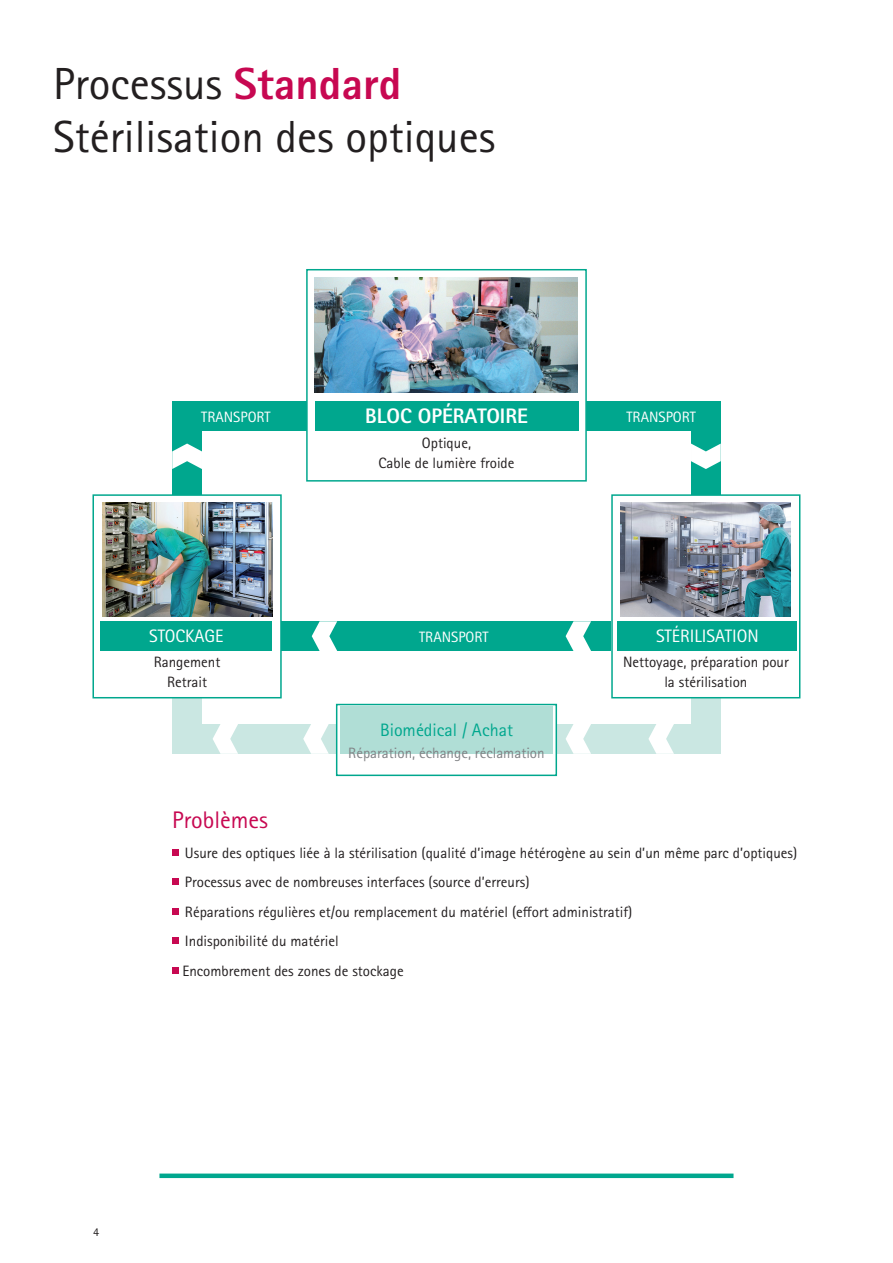
<style>
.page{position:relative;width:893px;height:1263px;background:#fff}
.page>*{position:absolute;margin:0;border:0;box-sizing:border-box;transform-origin:0 0}
.t1{font:45px/52.5px "Rotis Sans Serif Pro";color:#231f20}
.t2{font:24px "Rotis Sans Serif Pro";color:#c70851}
.t3{font:800 21px "Rotis Sans Serif Pro";color:#fff}
.t4{font:18px "Rotis Sans Serif Pro";color:#fff}
.t5{font:18px "Rotis Sans Serif Pro";color:#00a78e}
.t6{font:15px/19.5px "Rotis Sans Serif Pro";color:#231f20;text-align:center}
.t7{font:15px "Rotis Sans Serif Pro";color:#808285}
.t8{font:15px "Rotis Sans Serif Pro";color:#fff}
.t9{font:12px "Rotis Sans Serif Pro";color:#231f20}
.s1{font-weight:800;color:#c70851}
</style>
<div class="page">
<div style="left:202px;top:724px;width:489px;height:30px;background:#cae7e2"></div>
<div style="left:336px;top:704px;width:221px;height:72px;background:#fff;border:2px solid #00a78e"></div>
<div style="left:172px;top:697px;width:30px;height:57px;background:#cae7e2"></div>
<div style="left:691px;top:697px;width:30px;height:57px;background:#cae7e2"></div>
<div style="left:92px;top:494px;width:190px;height:204px;background:#fff;border:2px solid #00a78e"></div>
<div style="left:611px;top:494px;width:189px;height:204px;background:#fff;border:2px solid #00a78e"></div>
<div style="left:202px;top:401px;width:489px;height:30px;background:#00a78e"></div>
<div style="left:172px;top:849px;width:7px;height:6px;background:#c70851"></div>
<div style="left:172px;top:878px;width:7px;height:7px;background:#c70851"></div>
<div style="left:172px;top:908px;width:7px;height:6px;background:#c70851"></div>
<div style="left:172px;top:937px;width:7px;height:7px;background:#c70851"></div>
<div style="left:172px;top:967px;width:7px;height:6px;background:#c70851"></div>
<div style="left:340px;top:706px;width:213px;height:48px;background:#b0ded6"></div>
<div style="left:100px;top:621px;width:172px;height:30px;background:#00a78e"></div>
<img style="left:102px;top:503px;width:170px;height:113px">
<div style="left:618px;top:621px;width:179px;height:30px;background:#00a78e"></div>
<img style="left:621px;top:503px;width:170px;height:113px">
<div style="left:282px;top:621px;width:329px;height:30px;background:#00a78e"></div>
<svg style="left:312px;top:621px;width:25px;height:30px"></svg>
<svg style="left:303px;top:724px;width:26px;height:30px"></svg>
<svg style="left:213px;top:724px;width:25px;height:30px"></svg>
<svg style="left:566px;top:621px;width:25px;height:30px"></svg>
<svg style="left:566px;top:724px;width:25px;height:30px"></svg>
<svg style="left:648px;top:724px;width:26px;height:30px"></svg>
<div style="left:172px;top:401px;width:30px;height:93px;background:#00a78e"></div>
<div style="left:691px;top:401px;width:30px;height:93px;background:#00a78e"></div>
<svg style="left:172px;top:443px;width:30px;height:26px"></svg>
<svg style="left:691px;top:443px;width:30px;height:26px"></svg>
<div style="left:306px;top:269px;width:281px;height:213px;background:#fff;border:2px solid #00a78e"></div>
<div style="left:315px;top:401px;width:263px;height:30px;background:#00a78e"></div>
<img style="left:314px;top:277px;width:264px;height:115px">
<div style="left:159px;top:1173px;width:574px;height:5px;background:#00a78e"></div>
<p class="t1" style="left:53px;top:58px;width:444px">Processus <span class="s1">Standard<br></span>Stérilisation des optiques</p>
<p class="t3" style="left:365px;top:402px;width:164px">BLOC OPÉRATOIRE</p>
<p class="t6" style="left:422px;top:433px;width:51px">Optique,</p>
<p class="t6" style="left:378px;top:453px;width:138px">Cable de lumière froide</p>
<p class="t8" style="left:201px;top:408px;width:71px">TRANSPORT</p>
<p class="t8" style="left:626px;top:408px;width:71px">TRANSPORT</p>
<p class="t4" style="left:149px;top:626px;width:76px">STOCKAGE</p>
<p class="t6" style="left:154px;top:653px;width:68px">Rangement</p>
<p class="t6" style="left:167px;top:672px;width:41px">Retrait</p>
<p class="t8" style="left:419px;top:628px;width:71px">TRANSPORT</p>
<p class="t5" style="left:380px;top:719px;width:134px">Biomédical / Achat</p>
<p class="t7" style="left:348px;top:744px;width:198px">Réparation, échange, réclamation</p>
<p class="t4" style="left:656px;top:626px;width:104px">STÉRILISATION</p>
<p class="t6" style="left:623px;top:653px;width:167px">Nettoyage, préparation pour la stérilisation</p>
<p class="t2" style="left:172px;top:806px;width:97px">Problèmes</p>
<p class="t6" style="left:185px;top:843px;width:614px">Usure des optiques liée à la stérilisation (qualité d’image hétérogène au sein d’un même parc d’optiques)</p>
<p class="t6" style="left:185px;top:872px;width:346px">Processus avec de nombreuses interfaces (source d’erreurs)</p>
<p class="t6" style="left:185px;top:902px;width:449px">Réparations régulières et/ou remplacement du matériel (effort administratif)</p>
<p class="t6" style="left:185px;top:931px;width:155px">Indisponibilité du matériel</p>
<p class="t6" style="left:182px;top:961px;width:223px">Encombrement des zones de stockage</p>
<p class="t9" style="left:93px;top:1225px;width:8px">4</p>
</div>
